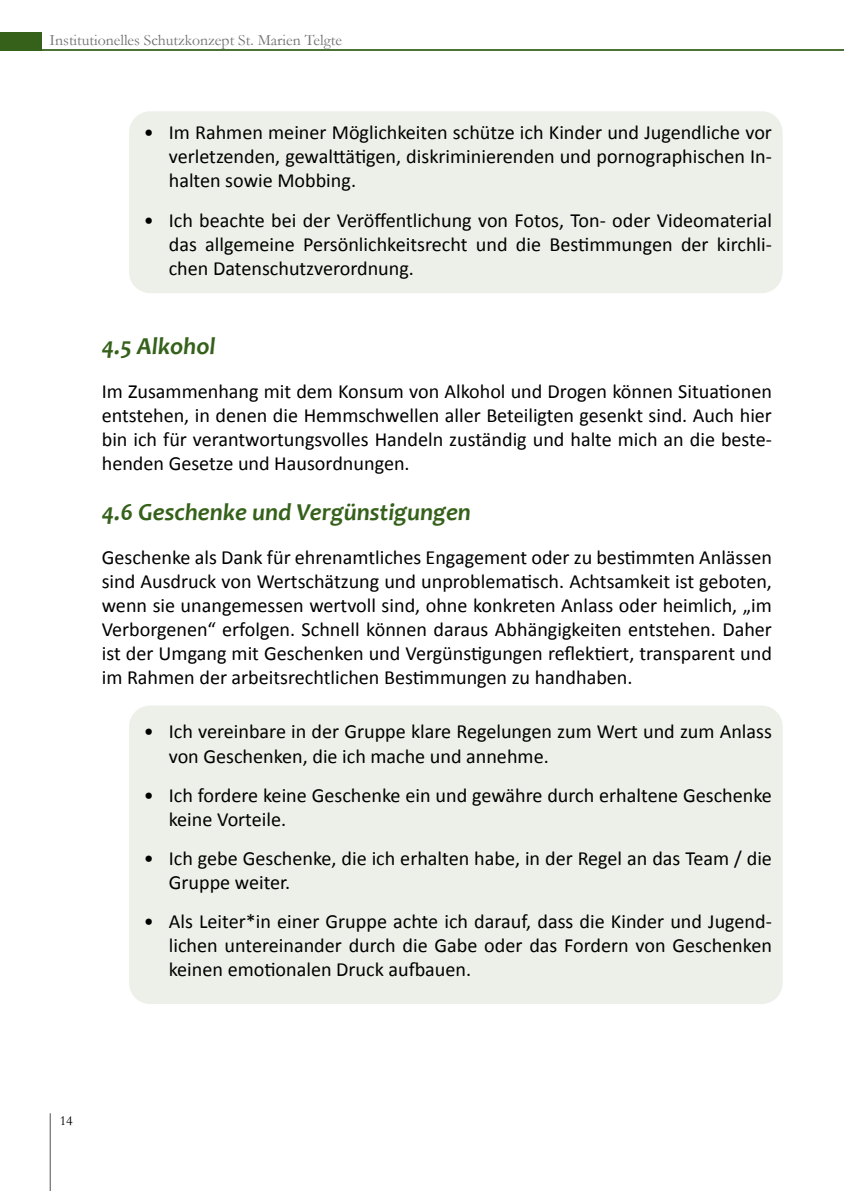
<style>
.page{position:relative;width:844px;height:1191px;background:#fff}
.page>*{position:absolute;margin:0;border:0;box-sizing:border-box;transform-origin:0 0}
.t1{font:italic 700 24.5px "Candara";color:#35611b}
.t2{font:20.12px/24.2px "Calibri";color:#000;text-align:justify}
.t3{font:15.75px "Garamond";color:#706f6f}
.t4{font:14px "Garamond";color:#000}
</style>
<div class="page">
<div style="left:0;top:32px;width:42px;height:18px;background:#35611b"></div>
<hr style="left:0;top:49px;width:843px;height:2px;background:#35611b">
<hr style="left:50px;top:1113px;width:1px;height:78px;background:#706f6f">
<div style="left:129px;top:111px;width:653px;height:182px;background:#edf0e9;border-radius:21px"></div>
<div style="left:129px;top:705px;width:653px;height:299px;background:#edf0e9;border-radius:21px"></div>
<p class="t3" style="left:50px;top:29px;width:294px">Institutionelles Schutzkonzept St. Marien Telgte</p>
<p class="t2" style="left:169px;top:120px;width:604px;text-indent:-25px">• Im Rahmen meiner Möglichkeiten schütze ich Kinder und Jugendliche vor verletzenden, gewalttätigen, diskriminierenden und pornographischen In&shy;halten sowie Mobbing.</p>
<p class="t2" style="left:169px;top:208px;width:604px;text-indent:-25px">• Ich beachte bei der Veröffentlichung von Fotos, Ton- oder Videomaterial das allgemeine Persönlichkeitsrecht und die Bestimmungen der kirchli&shy;chen Datenschutzverordnung.</p>
<p class="t1" style="left:102px;top:330px;width:115px">4.5 Alkohol</p>
<p class="t2" style="left:102px;top:379px;width:671px">Im Zusammenhang mit dem Konsum von Alkohol und Drogen können Situationen entstehen, in denen die Hemmschwellen aller Beteiligten gesenkt sind. Auch hier bin ich für verantwortungsvolles Handeln zuständig und halte mich an die beste&shy;henden Gesetze und Hausordnungen.</p>
<p class="t1" style="left:102px;top:496px;width:370px">4.6 Geschenke und Vergünstigungen</p>
<p class="t2" style="left:102px;top:545px;width:671px">Geschenke als Dank für ehrenamtliches Engagement oder zu bestimmten Anlässen sind Ausdruck von Wertschätzung und unproblematisch. Achtsamkeit ist geboten, wenn sie unangemessen wertvoll sind, ohne konkreten Anlass oder heimlich, „im Verborgenen“ erfolgen. Schnell können daraus Abhängigkeiten entstehen. Daher ist der Umgang mit Geschenken und Vergünstigungen reflektiert, transparent und im Rahmen der arbeitsrechtlichen Bestimmungen zu handhaben.</p>
<p class="t2" style="left:169px;top:719px;width:604px;text-indent:-25px">• Ich vereinbare in der Gruppe klare Regelungen zum Wert und zum Anlass von Geschenken, die ich mache und annehme.</p>
<p class="t2" style="left:169px;top:783px;width:604px;text-indent:-25px">• Ich fordere keine Geschenke ein und gewähre durch erhaltene Geschenke keine Vorteile.</p>
<p class="t2" style="left:169px;top:846px;width:604px;text-indent:-25px">• Ich gebe Geschenke, die ich erhalten habe, in der Regel an das Team / die<br>Gruppe weiter.</p>
<p class="t2" style="left:169px;top:909px;width:604px;text-indent:-25px">• Als Leiter*in einer Gruppe achte ich darauf, dass die Kinder und Jugend&shy;lichen untereinander durch die Gabe oder das Fordern von Geschenken keinen emotionalen Druck aufbauen.</p>
<p class="t4" style="left:60px;top:1111px;width:15px">14</p>
</div>
